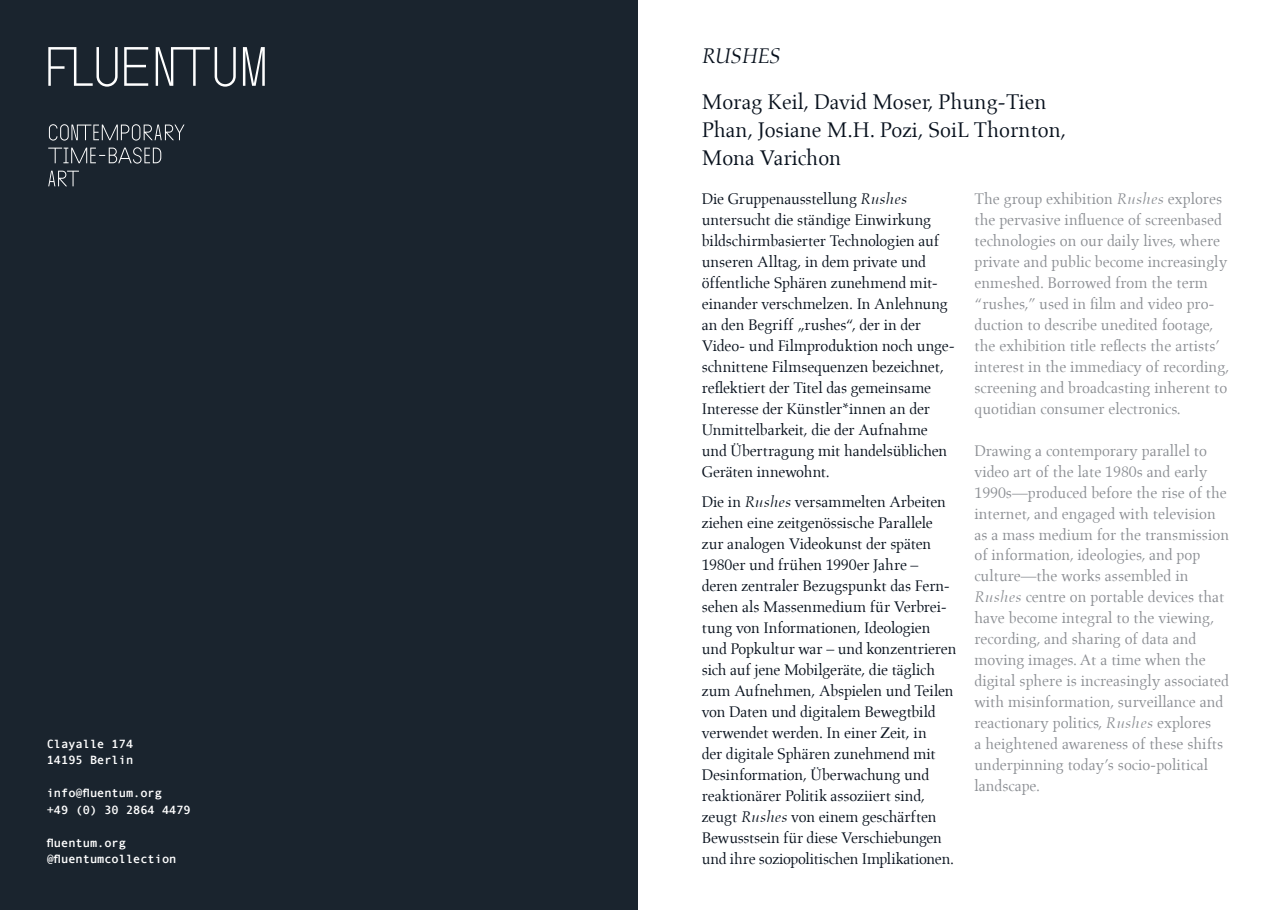
<style>
.page{position:relative;width:1276px;height:910px;background:#fff}
.page>*{position:absolute;margin:0;border:0;box-sizing:border-box;transform-origin:0 0}
.t1{font:21.75px/27.8px "Aldus LT Std";color:#08111d}
.t2{font:italic 21.75px "Aldus LT Std";letter-spacing:-.04em;color:#08111d}
.t3{font:15.75px/21px "Aldus LT Std";letter-spacing:-.01em;color:#08111d}
.t4{font:15.75px/21px "Aldus LT Std";color:#8c8f94}
.t5{font:700 12px/16.5px "Andale Mono";color:#fff}
.s1{font-style:italic}
</style>
<div class="page">
<div style="left:0;top:0;width:638px;height:910px;background:#1a242e"></div>
<svg style="left:124px;top:47px;width:24px;height:39px"></svg>
<svg style="left:48px;top:47px;width:70px;height:40px"></svg>
<svg style="left:243px;top:47px;width:22px;height:39px"></svg>
<svg style="left:156px;top:47px;width:80px;height:40px"></svg>
<svg style="left:48px;top:171px;width:31px;height:15px"></svg>
<svg style="left:49px;top:124px;width:135px;height:17px"></svg>
<svg style="left:48px;top:147px;width:113px;height:17px"></svg>
<p class="t5" style="left:47px;top:735px;width:88px">Clayalle 174<br>14195 Berlin</p>
<p class="t5" style="left:47px;top:785px;width:146px">info@fluentum.org<br>+49 (0) 30 2864 4479</p>
<p class="t5" style="left:47px;top:834px;width:131px">fluentum.org @fluentumcollection</p>
<h1 class="t2" style="left:702px;top:44px;width:81px">RUSHES</h1>
<h1 class="t1" style="left:702px;top:88px;width:366px">Morag Keil, David Moser, Phung-Tien<br>Phan, Josiane M.H. Pozi, SoiL Thornton,<br>Mona Varichon</h1>
<p class="t3" style="left:702px;top:188px;width:254px">Die Gruppenausstellung <span class="s1">Rushes </span>untersucht die ständige Einwirkung bildschirmbasierter Technologien auf unseren Alltag, in dem private und öffentliche Sphären zunehmend mit&shy;einander verschmelzen. In Anlehnung an den Begriff „rushes“, der in der Video- und Filmproduktion noch unge&shy;schnittene Filmsequenzen bezeichnet, reflektiert der Titel das gemeinsame Interesse der Künstler*innen an der Unmittelbarkeit, die der Aufnahme und Übertragung mit handelsüblichen Geräten innewohnt.</p>
<p class="t3" style="left:702px;top:491px;width:256px">Die in <span class="s1">Rushes</span> versammelten Arbeiten ziehen eine zeitgenössische Parallele zur analogen Videokunst der späten 1980er und frühen 1990er Jahre – deren zentraler Bezugspunkt das Fern&shy;sehen als Massenmedium für Verbrei&shy;tung von Informationen, Ideologien und Popkultur war – und konzentrieren sich auf jene Mobilgeräte, die täglich zum Aufnehmen, Abspielen und Teilen von Daten und digitalem Bewegtbild verwendet werden. In einer Zeit, in<br>der digitale Sphären zunehmend mit Desinformation, Überwachung und reaktionärer Politik assoziiert sind, zeugt <span class="s1">Rushes</span> von einem geschärften Bewusstsein für diese Verschiebungen und ihre soziopolitischen Implikationen.</p>
<p class="t4" style="left:974px;top:188px;width:256px">The group exhibition <span class="s1">Rushes</span> explores the pervasive influence of screenbased technologies on our daily lives, where private and public become increasingly enmeshed. Borrowed from the term “rushes,” used in film and video pro&shy;duction to describe unedited footage, the exhibition title reflects the artists’ interest in the immediacy of recording, screening and broadcasting inherent to quotidian consumer electronics.</p>
<p class="t4" style="left:974px;top:440px;width:256px">Drawing a contemporary parallel to video art of the late 1980s and early 1990s—produced before the rise of the internet, and engaged with television as a mass medium for the transmission of information, ideologies, and pop culture—the works assembled in <span class="s1">Rushes</span> centre on portable devices that have become integral to the viewing, recording, and sharing of data and moving images. At a time when the digital sphere is increasingly associated with misinformation, surveillance and reactionary politics, <span class="s1">Rushes</span> explores<br>a heightened awareness of these shifts underpinning today’s socio-political landscape.</p>
</div>
